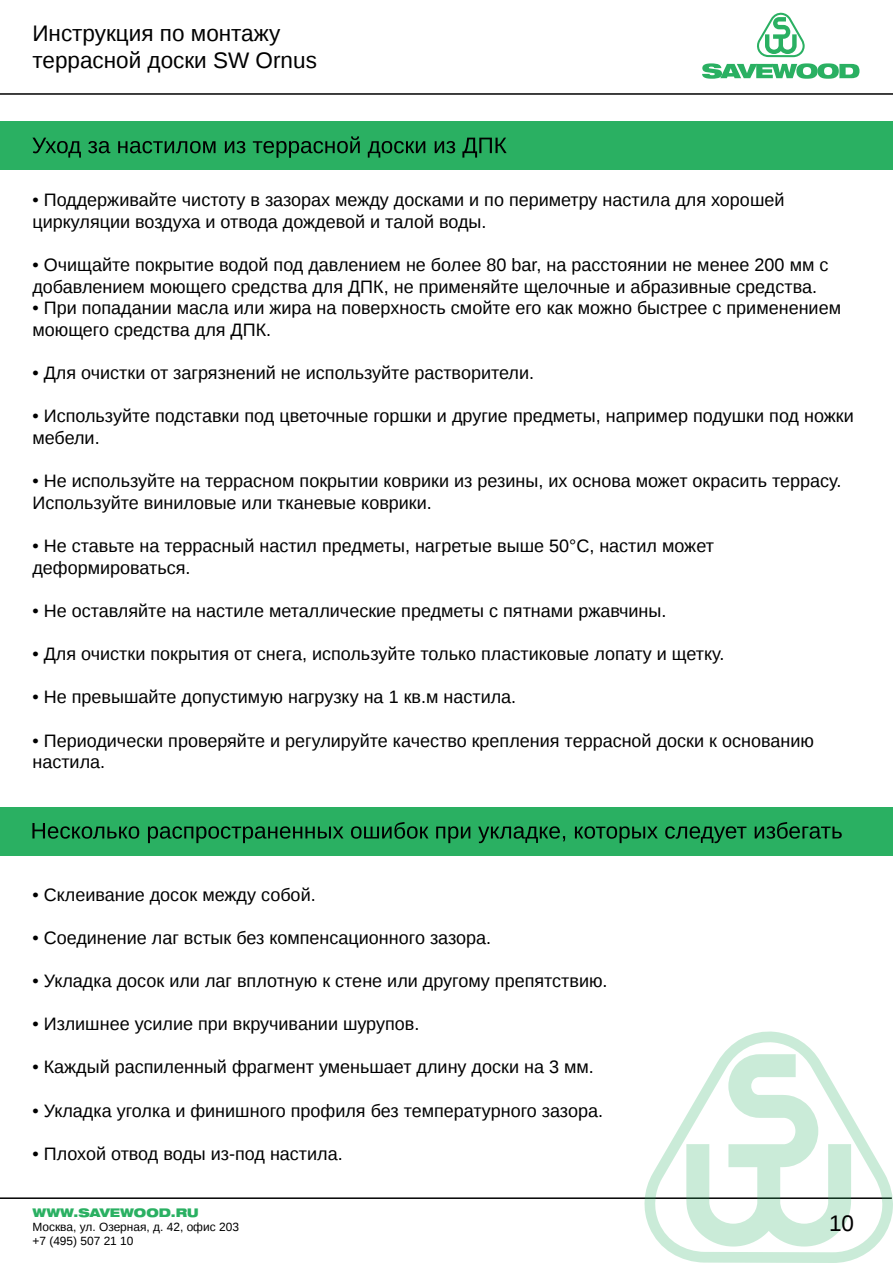
<style>
.page{position:relative;width:893px;height:1263px;background:#fff}
.page>*{position:absolute;margin:0;border:0;box-sizing:border-box;transform-origin:0 0}
.t1{font:22.5px/27px "Liberation Sans";color:#000}
.t2{font:18px/21.6px "Liberation Sans";color:#000}
.t3{font:11.85px/14.2px "Liberation Sans";color:#000}
.t4{font:900 expanded 11.85px "Helvetica 93";color:#2ab062}
</style>
<div class="page">
<svg style="left:757px;top:12px;width:48px;height:45px"></svg>
<svg style="left:702px;top:63px;width:157px;height:16px"></svg>
<div style="left:0;top:122px;width:893px;height:48px;background:#2ab062"></div>
<hr style="left:0;top:93px;width:893px;height:2px;background:#000">
<hr style="left:0;top:1197px;width:892px;height:2px;background:#000">
<svg style="left:642px;top:1031px;width:251px;height:232px"></svg>
<svg style="left:32px;top:138px;width:49px;height:20px"></svg>
<svg style="left:88px;top:141px;width:22px;height:12px"></svg>
<svg style="left:118px;top:141px;width:97px;height:12px"></svg>
<svg style="left:225px;top:141px;width:20px;height:12px"></svg>
<svg style="left:253px;top:136px;width:107px;height:22px"></svg>
<svg style="left:368px;top:141px;width:57px;height:17px"></svg>
<svg style="left:435px;top:141px;width:20px;height:12px"></svg>
<svg style="left:462px;top:138px;width:45px;height:20px"></svg>
<div style="left:0;top:807px;width:893px;height:48px;background:#2ab062"></div>
<svg style="left:32px;top:823px;width:107px;height:16px"></svg>
<svg style="left:148px;top:826px;width:195px;height:17px"></svg>
<svg style="left:351px;top:822px;width:77px;height:17px"></svg>
<svg style="left:436px;top:826px;width:34px;height:17px"></svg>
<svg style="left:478px;top:826px;width:87px;height:17px"></svg>
<svg style="left:575px;top:826px;width:83px;height:17px"></svg>
<svg style="left:665px;top:826px;width:81px;height:17px"></svg>
<svg style="left:755px;top:822px;width:87px;height:17px"></svg>
<p class="t1" style="left:32px;top:20px;width:286px">Инструкция по монтажу террасной доски SW Ornus</p>
<p class="t2" style="left:32px;top:190px;width:753px">• Поддерживайте чистоту в зазорах между досками и по периметру настила для хорошей циркуляции воздуха и отвода дождевой и талой воды.</p>
<p class="t2" style="left:32px;top:255px;width:797px">• Очищайте покрытие водой под давлением не более 80 bar, на расстоянии не менее 200 мм с добавлением моющего средства для ДПК, не применяйте щелочные и абразивные средства.</p>
<p class="t2" style="left:32px;top:298px;width:810px">• При попадании масла или жира на поверхность смойте его как можно быстрее с применением моющего средства для ДПК.</p>
<p class="t2" style="left:32px;top:363px;width:503px">• Для очистки от загрязнений не используйте растворители.</p>
<p class="t2" style="left:32px;top:406px;width:823px">• Используйте подставки под цветочные горшки и другие предметы, например подушки под ножки мебели.</p>
<p class="t2" style="left:32px;top:471px;width:810px">• Не используйте на террасном покрытии коврики из резины, их основа может окрасить террасу.<br>Используйте виниловые или тканевые коврики.</p>
<p class="t2" style="left:32px;top:536px;width:683px">• Не ставьте на террасный настил предметы, нагретые выше 50°С, настил может деформироваться.</p>
<p class="t2" style="left:32px;top:601px;width:635px">• Не оставляйте на настиле металлические предметы с пятнами ржавчины.</p>
<p class="t2" style="left:32px;top:644px;width:693px">• Для очистки покрытия от снега, используйте только пластиковые лопату и щетку.</p>
<p class="t2" style="left:32px;top:687px;width:485px">• Не превышайте допустимую нагрузку на 1 кв.м настила.</p>
<p class="t2" style="left:32px;top:730px;width:783px">• Периодически проверяйте и регулируйте качество крепления террасной доски к основанию настила.</p>
<p class="t2" style="left:32px;top:884px;width:285px">• Склеивание досок между собой.</p>
<p class="t2" style="left:32px;top:927px;width:460px">• Соединение лаг встык без компенсационного зазора.</p>
<p class="t2" style="left:32px;top:971px;width:577px">• Укладка досок или лаг вплотную к стене или другому препятствию.</p>
<p class="t2" style="left:32px;top:1014px;width:388px">• Излишнее усилие при вкручивании шурупов.</p>
<p class="t2" style="left:32px;top:1057px;width:563px">• Каждый распиленный фрагмент уменьшает длину доски на 3 мм.</p>
<p class="t2" style="left:32px;top:1100px;width:572px">• Укладка уголка и финишного профиля без температурного зазора.</p>
<p class="t2" style="left:32px;top:1143px;width:312px">• Плохой отвод воды из-под настила.</p>
<p class="t4" style="left:32px;top:1205px;width:168px">WWW.SAVEWOOD.RU</p>
<p class="t3" style="left:32px;top:1220px;width:208px">Москва, ул. Озерная, д. 42, офис 203 +7 (495) 507 21 10</p>
<p class="t1" style="left:829px;top:1210px;width:27px">10</p>
</div>
